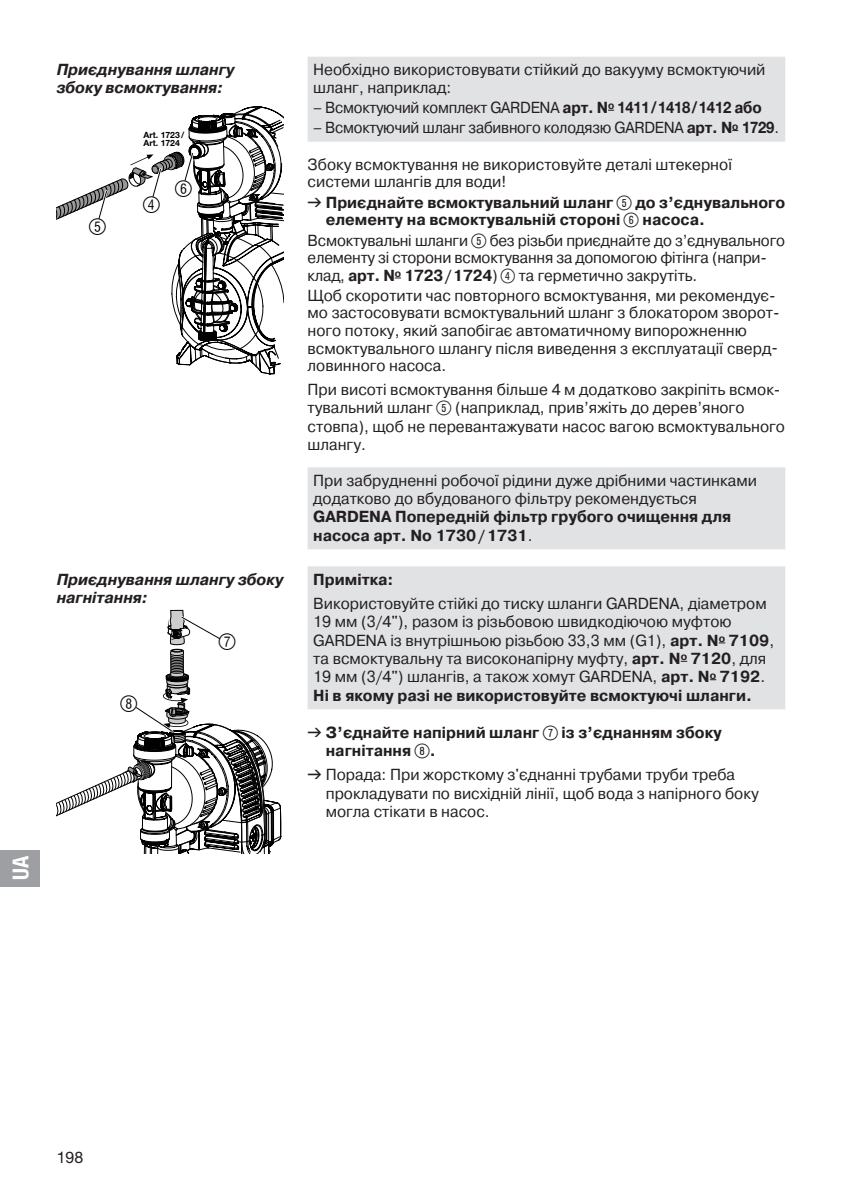
<style>
.page{position:relative;width:842px;height:1191px;background:#fff}
.page>*{position:absolute;margin:0;border:0;box-sizing:border-box;transform-origin:0 0}
.t1{font:22px "Ziffern";color:#000}
.t2{font:22px "GARDENA Pro Bo Cond";color:#fff}
.t3{font:16px/18.4px "GARDENA Pro CYR Regular";color:#231f20}
.t4{font:16px/18.4px "GARDENA Pro CYR Bold";color:#231f20}
.t5{font:16px/17.6px "GARDENA Pro CYR Regular";color:#231f20;scale:.95 1}
.t6{font:16px "GARDENA Pro CYR Regular";color:#231f20;scale:.93 1}
.t7{font:16px/18.4px "GARDENA Pro CYR Bo Ita";color:#231f20}
.t8{font:16px "GARDENA Pro";color:#231f20}
.t9{font:700 8.6px/8.4px "GARDENA Pro";color:#000}
.s1{font-family:"GARDENA Pro CYR Bold"}
.s2{font-family:"GARDENA Pro";font-weight:700}
.s3{font-family:"Formdruck"}
.s4{font-family:"Ziffernim Kreisund Quadrat BQ";font-size:20px}
.s5{font-family:"GARDENA Pro CYR Regular"}
</style>
<div class="page">
<div style="left:0;top:850px;width:40px;height:36px;background:#9d9fa2"></div>
<svg style="left:308px;top:57px;width:477px;height:652px"></svg>
<svg style="left:57px;top:106px;width:226px;height:269px"></svg>
<svg style="left:57px;top:610px;width:225px;height:243px"></svg>
<h1 class="t2" style="left:7px;top:880px;width:26px;rotate:-90deg">UA</h1>
<p class="t7" style="left:57px;top:60px;width:179px">Приєднування шлангу збоку всмоктування:</p>
<p class="t9" style="left:144px;top:130px;width:42px">Art. 1723 /<br>Art. 1724</p>
<h1 class="t1" style="left:89px;top:214px;width:19px">5</h1>
<h1 class="t1" style="left:143px;top:192px;width:19px">4</h1>
<h1 class="t1" style="left:175px;top:176px;width:19px">6</h1>
<p class="t7" style="left:57px;top:570px;width:228px">Приєднування шлангу збоку нагнітання:</p>
<h1 class="t1" style="left:121px;top:692px;width:19px">8</h1>
<h1 class="t1" style="left:219px;top:629px;width:19px">7</h1>
<p class="t3" style="left:313px;top:61px;width:454px;line-height:17.6px">Необхідно використовувати стійкий до вакууму всмоктуючий шланг, наприклад:</p>
<p class="t6" style="left:313px;top:98px;width:484px">– Всмоктуючий комплект GARDENA <span class="s1">арт. N</span><sup>o</sup> <span class="s2">1411/1418/1412</span> <span class="s1">або</span></p>
<p class="t6" style="left:313px;top:119px;width:502px">– Всмоктуючий шланг забивного колодязю GARDENA <span class="s1">арт. N</span><sup>o</sup> <span class="s2">1729</span>.</p>
<p class="t3" style="left:308px;top:156px;width:426px;line-height:17.6px">Збоку всмоктування не використовуйте деталі штекерної системи шлангів для води!</p>
<p class="t4" style="left:326px;top:194px;width:461px;line-height:17.6px;text-indent:-18px"><span class="s3">v</span> Приєднайте всмоктувальний шланг <span class="s4">5</span> до з’єднувального елементу на всмоктувальній стороні <span class="s4">6</span> насоса.</p>
<p class="t5" style="left:308px;top:231px;width:504px">Всмоктувальні шланги <span class="s4">5</span> без різьби приєднайте до з’єднувального елементу зі сторони всмоктування за допомогою фітінга (напри&shy;клад, <span class="s1">арт. N</span><sup>o</sup> <span class="s1">1723/1724</span>) <span class="s4">4</span> та герметично закрутіть.</p>
<p class="t3" style="left:308px;top:287px;width:474px;line-height:17.6px">Щоб скоротити час повторного всмоктування, ми рекомендує&shy;мо застосовувати всмоктувальний шланг з блокатором зворот&shy;ного потоку, який запобігає автоматичному випорожненню всмоктувального шлангу після виведення з експлуатації сверд&shy;ловинного насоса.</p>
<p class="t3" style="left:308px;top:380px;width:479px">При висоті всмоктування більше 4 м додатково закріпіть всмок&shy;тувальний шланг <span class="s4">5</span> (наприклад, прив’яжіть до дерев’яного стовпа), щоб не перевантажувати насос вагою всмоктувального шлангу.</p>
<p class="t3" style="left:313px;top:471px;width:445px">При забрудненні робочої рідини дуже дрібними частинками додатково до вбудованого фільтру рекомендується</p>
<p class="t4" style="left:313px;top:508px;width:420px">GARDENA Попередній фільтр грубого очищення для насоса арт. No 1730/1731<span class="s5">.</span></p>
<p class="t4" style="left:313px;top:570px;width:82px">Примітка:</p>
<p class="t3" style="left:313px;top:594px;width:462px">Використовуйте стійкі до тиску шланги GARDENA, діаметром 19 мм (3/4"), разом із різьбовою швидкодіючою муфтою GARDENA із внутрішньою різьбою 33,3 мм (G1), <span class="s1">арт. N</span><sup>o</sup> <span class="s1">7109</span>, та всмоктувальну та високонапірну муфту, <span class="s1">арт. N</span><sup>o</sup> <span class="s1">7120</span>, для 19 мм (3/4") шлангів, а також хомут GARDENA, <span class="s1">арт. N</span><sup>o</sup> <span class="s1">7192</span>.</p>
<p class="t4" style="left:313px;top:686px;width:440px">Ні в якому разі не використовуйте всмоктуючі шланги.</p>
<p class="t4" style="left:326px;top:723px;width:398px;text-indent:-18px"><span class="s3">v</span> З’єднайте напірний шланг <span class="s4">7</span> із з’єднанням збоку нагнітання <span class="s4">8</span>.</p>
<p class="t3" style="left:326px;top:766px;width:434px;text-indent:-18px"><span class="s3">v</span> Порада: При жорсткому з'єднанні трубами труби треба прокладувати по висхідній лінії, щоб вода з напірного боку могла стікати в насос.</p>
<p class="t8" style="left:57px;top:1147px;width:28px">198</p>
</div>
